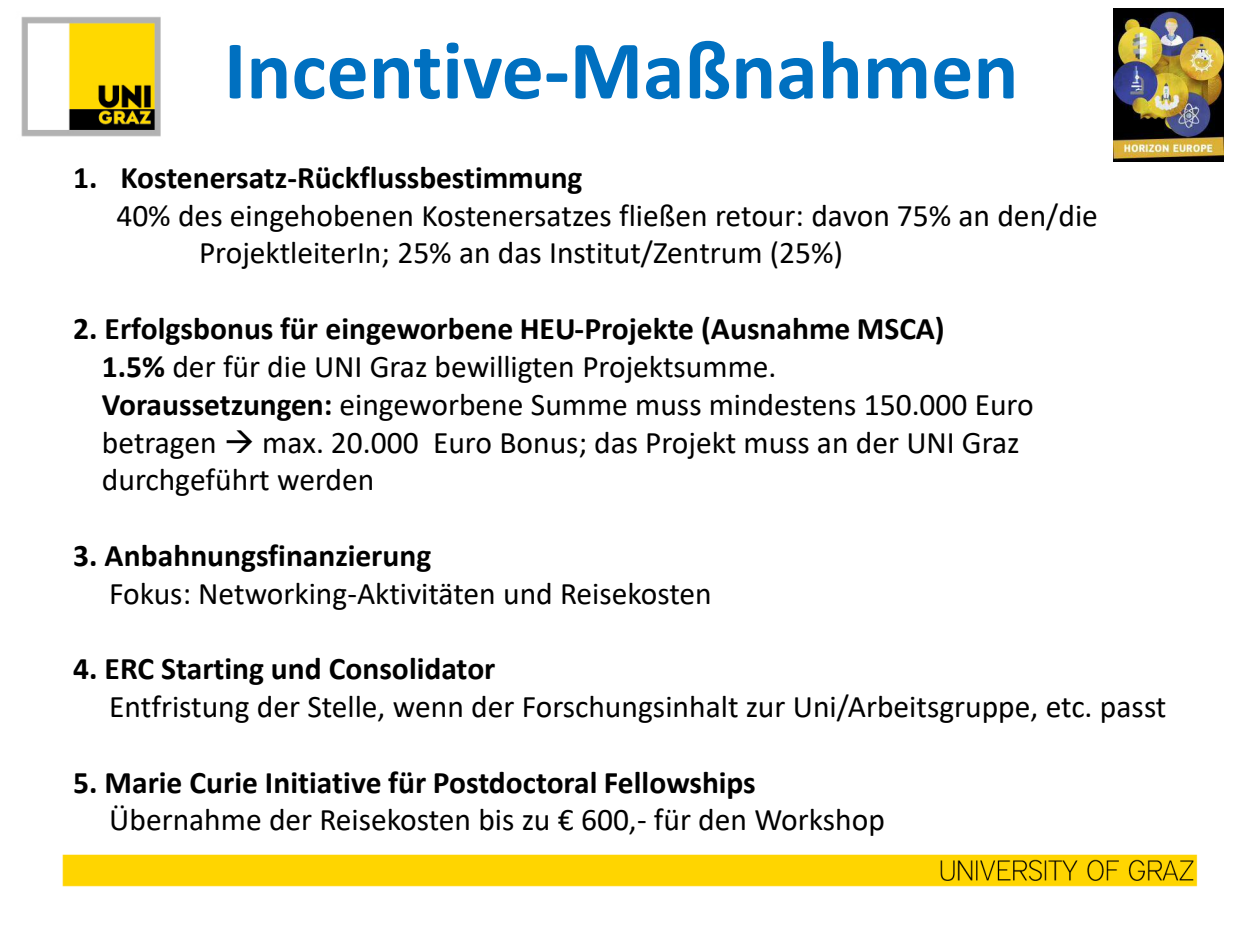
<style>
.page{position:relative;width:1260px;height:945px;background:#fff}
.page>*{position:absolute;margin:0;border:0;box-sizing:border-box;transform-origin:0 0}
.t1{font:700 84px "Calibri";color:#0070c0}
.t2{font:31.5px/37.8px "Calibri";color:#000}
.t3{font:700 31.5px "Calibri";color:#000}
.s1{font-weight:700}
</style>
<div class="page">
<img style="left:62px;top:8px;width:1162px;height:879px">
<img style="left:1114px;top:9px;width:109px;height:153px">
<div style="left:1097px;top:195px;width:59px;height:25px;background:#fff"></div>
<img style="left:21px;top:8px;width:150px;height:134px">
<h1 class="t1" style="left:224px;top:35px;width:796px">Incentive-Maßnahmen</h1>
<p class="t3" style="left:73px;top:164px;width:511px">1. Kostenersatz-Rückflussbestimmung</p>
<p class="t2" style="left:199px;top:199px;width:900px;text-indent:-83px">40% des eingehobenen Kostenersatzes fließen retour: davon 75% an den/die<br>ProjektleiterIn; 25% an das Institut/Zentrum (25%)</p>
<p class="t2" style="left:102px;top:312px;width:933px;text-indent:-29px"><span class="s1">2. Erfolgsbonus für eingeworbene HEU-Projekte (Ausnahme MSCA)<br>1.5%</span> der für die UNI Graz bewilligten Projektsumme.<br><span class="s1">Voraussetzungen:</span> eingeworbene Summe muss mindestens 150.000 Euro betragen → max. 20.000 Euro Bonus; das Projekt muss an der UNI Graz durchgeführt werden</p>
<p class="t3" style="left:73px;top:542px;width:360px">3. Anbahnungsfinanzierung</p>
<p class="t2" style="left:109px;top:577px;width:604px">Fokus: Networking-Aktivitäten und Reisekosten</p>
<p class="t3" style="left:73px;top:656px;width:424px">4. ERC Starting und Consolidator</p>
<p class="t2" style="left:109px;top:690px;width:1059px">Entfristung der Stelle, wenn der Forschungsinhalt zur Uni/Arbeitsgruppe, etc. passt</p>
<p class="t3" style="left:73px;top:769px;width:684px">5. Marie Curie Initiative für Postdoctoral Fellowships</p>
<p class="t2" style="left:109px;top:804px;width:777px">Übernahme der Reisekosten bis zu € 600,- für den Workshop</p>
</div>
